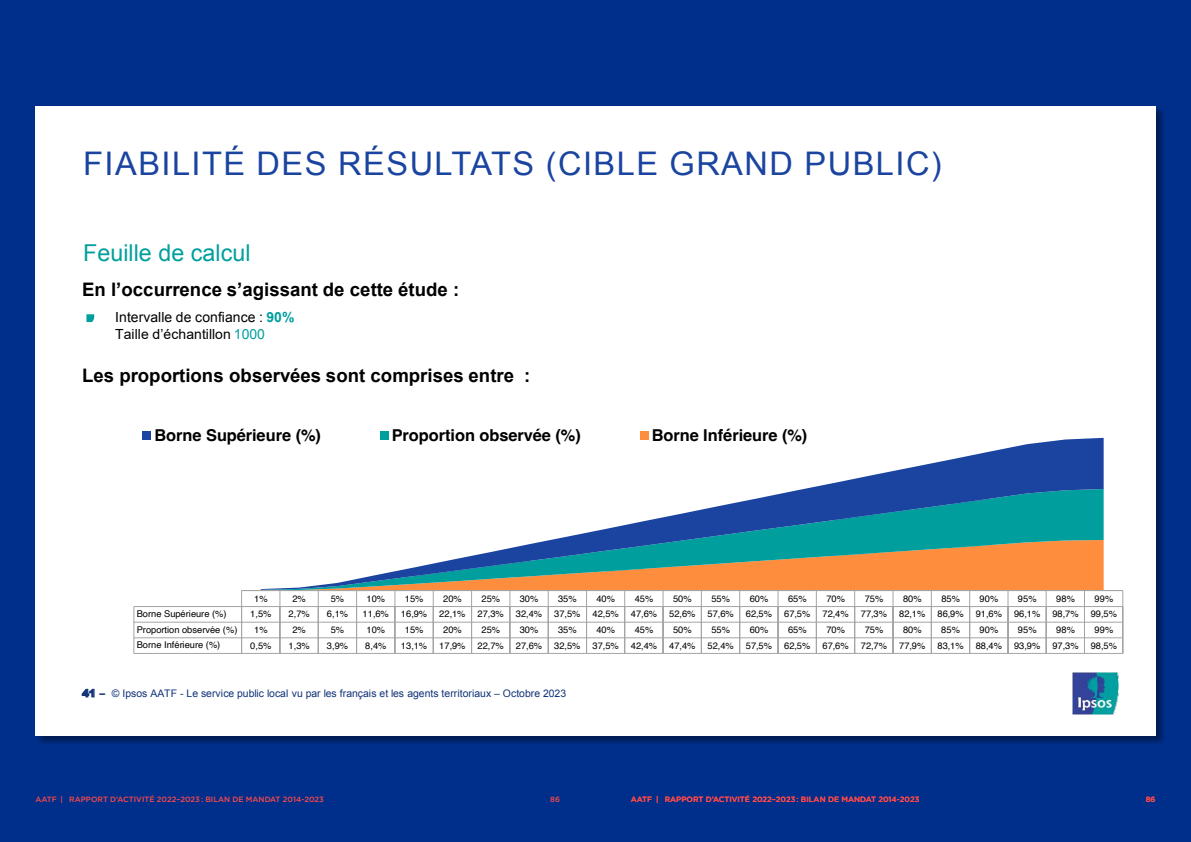
<style>
.page{position:relative;width:1191px;height:842px;background:#fff}
.page>*{position:absolute;margin:0;border:0;box-sizing:border-box;transform-origin:0 0}
.t1{font:32.5px "Arial";letter-spacing:.045em;color:#1a44a0}
.t2{font:23.2px "Arial";letter-spacing:.005em;color:#009f9e}
.t3{font:700 18.6px "Arial";color:#000}
.t4{font:700 16.4px "Helvetica";color:#000}
.t5{font:13.9px/16.7px "Arial";letter-spacing:.005em;color:#000}
.t6{font:10.4px "Arial";color:#103278}
.t7{font:900 10.4px "Arial";color:#103278}
.t8{font:9.3px "Helvetica";letter-spacing:.005em;color:#000}
.t9{font:500 7.7px "Gotham";color:#ff4848}
.s1{font-weight:700;color:#009f9e}
.s2{color:#009f9e}
.s3{font-weight:700}
</style>
<div class="page">
<div style="left:0;top:0;width:595px;height:842px;background:#002f8b"></div>
<div style="left:595px;top:0;width:596px;height:842px;background:#002f8b"></div>
<div style="left:35px;top:106px;width:1131px;height:640px;background:#000;opacity:.4"></div>
<div style="left:37px;top:107px;width:1116px;height:628px;background:#fff"></div>
<img style="left:1072px;top:672px;width:46px;height:42px">
<svg style="left:86px;top:314px;width:8px;height:8px"></svg>
<svg style="left:261px;top:438px;width:842px;height:152px"></svg>
<hr style="left:242px;top:590px;width:880px;height:1px;background:#a5a5a4">
<hr style="left:134px;top:606px;width:988px;height:1px;background:#a5a5a4">
<hr style="left:134px;top:622px;width:988px;height:1px;background:#a5a5a4">
<hr style="left:134px;top:637px;width:988px;height:1px;background:#a5a5a4">
<svg style="left:133px;top:606px;width:1px;height:47px"></svg>
<hr style="left:134px;top:653px;width:988px;height:1px;background:#a5a5a4">
<svg style="left:241px;top:590px;width:1px;height:63px"></svg>
<svg style="left:279px;top:591px;width:1px;height:62px"></svg>
<svg style="left:318px;top:591px;width:1px;height:62px"></svg>
<svg style="left:356px;top:591px;width:1px;height:62px"></svg>
<svg style="left:394px;top:591px;width:1px;height:62px"></svg>
<svg style="left:433px;top:591px;width:1px;height:62px"></svg>
<svg style="left:471px;top:591px;width:1px;height:62px"></svg>
<svg style="left:509px;top:591px;width:1px;height:62px"></svg>
<svg style="left:548px;top:591px;width:1px;height:62px"></svg>
<svg style="left:586px;top:591px;width:1px;height:62px"></svg>
<svg style="left:624px;top:591px;width:1px;height:62px"></svg>
<svg style="left:662px;top:591px;width:1px;height:62px"></svg>
<svg style="left:701px;top:591px;width:1px;height:62px"></svg>
<svg style="left:739px;top:591px;width:1px;height:62px"></svg>
<svg style="left:777px;top:591px;width:1px;height:62px"></svg>
<svg style="left:816px;top:591px;width:1px;height:62px"></svg>
<svg style="left:854px;top:591px;width:1px;height:62px"></svg>
<svg style="left:892px;top:591px;width:1px;height:62px"></svg>
<svg style="left:931px;top:591px;width:1px;height:62px"></svg>
<svg style="left:969px;top:591px;width:1px;height:62px"></svg>
<svg style="left:1007px;top:591px;width:1px;height:62px"></svg>
<svg style="left:1045px;top:591px;width:1px;height:62px"></svg>
<svg style="left:1084px;top:591px;width:1px;height:62px"></svg>
<svg style="left:1122px;top:590px;width:1px;height:63px"></svg>
<div style="left:143px;top:432px;width:8px;height:8px;background:#1a44a0"></div>
<div style="left:380px;top:432px;width:8px;height:8px;background:#009f9e"></div>
<div style="left:640px;top:432px;width:8px;height:8px;background:#ff8d3e"></div>
<h1 class="t1" style="left:83px;top:143px;width:860px">FIABILITÉ DES RÉSULTATS (CIBLE GRAND PUBLIC)</h1>
<h2 class="t2" style="left:83px;top:237px;width:169px">Feuille de calcul</h2>
<h3 class="t3" style="left:82px;top:277px;width:378px">En l’occurrence s’agissant de cette étude :</h3>
<h3 class="t5" style="left:115px;top:309px;width:181px">Intervalle de confiance : <span class="s1">90%<br></span>Taille d’échantillon <span class="s2">1000</span></h3>
<h3 class="t3" style="left:82px;top:363px;width:450px">Les proportions observées sont comprises entre :</h3>
<h3 class="t4" style="left:154px;top:425px;width:168px">Borne Supérieure (%)</h3>
<h3 class="t4" style="left:392px;top:425px;width:191px">Proportion observée (%)</h3>
<h3 class="t4" style="left:652px;top:425px;width:157px">Borne Inférieure (%)</h3>
<p class="t8" style="left:254px;top:591px;width:15px">1%</p>
<p class="t8" style="left:292px;top:591px;width:15px">2%</p>
<p class="t8" style="left:331px;top:591px;width:15px">5%</p>
<p class="t8" style="left:366px;top:591px;width:20px">10%</p>
<p class="t8" style="left:405px;top:591px;width:20px">15%</p>
<p class="t8" style="left:443px;top:591px;width:20px">20%</p>
<p class="t8" style="left:481px;top:591px;width:20px">25%</p>
<p class="t8" style="left:520px;top:591px;width:20px">30%</p>
<p class="t8" style="left:558px;top:591px;width:20px">35%</p>
<p class="t8" style="left:596px;top:591px;width:20px">40%</p>
<p class="t8" style="left:635px;top:591px;width:20px">45%</p>
<p class="t8" style="left:673px;top:591px;width:20px">50%</p>
<p class="t8" style="left:711px;top:591px;width:20px">55%</p>
<p class="t8" style="left:749px;top:591px;width:20px">60%</p>
<p class="t8" style="left:788px;top:591px;width:20px">65%</p>
<p class="t8" style="left:826px;top:591px;width:20px">70%</p>
<p class="t8" style="left:864px;top:591px;width:20px">75%</p>
<p class="t8" style="left:903px;top:591px;width:20px">80%</p>
<p class="t8" style="left:941px;top:591px;width:20px">85%</p>
<p class="t8" style="left:979px;top:591px;width:20px">90%</p>
<p class="t8" style="left:1018px;top:591px;width:20px">95%</p>
<p class="t8" style="left:1056px;top:591px;width:20px">98%</p>
<p class="t8" style="left:1094px;top:591px;width:20px">99%</p>
<p class="t8" style="left:137px;top:607px;width:91px">Borne Supérieure (%)</p>
<p class="t8" style="left:250px;top:607px;width:23px">1,5%</p>
<p class="t8" style="left:288px;top:607px;width:23px">2,7%</p>
<p class="t8" style="left:327px;top:607px;width:23px">6,1%</p>
<p class="t8" style="left:362px;top:607px;width:28px">11,6%</p>
<p class="t8" style="left:401px;top:607px;width:28px">16,9%</p>
<p class="t8" style="left:439px;top:607px;width:28px">22,1%</p>
<p class="t8" style="left:477px;top:607px;width:28px">27,3%</p>
<p class="t8" style="left:516px;top:607px;width:28px">32,4%</p>
<p class="t8" style="left:554px;top:607px;width:28px">37,5%</p>
<p class="t8" style="left:592px;top:607px;width:28px">42,5%</p>
<p class="t8" style="left:631px;top:607px;width:28px">47,6%</p>
<p class="t8" style="left:669px;top:607px;width:28px">52,6%</p>
<p class="t8" style="left:707px;top:607px;width:28px">57,6%</p>
<p class="t8" style="left:746px;top:607px;width:28px">62,5%</p>
<p class="t8" style="left:784px;top:607px;width:28px">67,5%</p>
<p class="t8" style="left:822px;top:607px;width:28px">72,4%</p>
<p class="t8" style="left:860px;top:607px;width:28px">77,3%</p>
<p class="t8" style="left:899px;top:607px;width:28px">82,1%</p>
<p class="t8" style="left:937px;top:607px;width:28px">86,9%</p>
<p class="t8" style="left:975px;top:607px;width:28px">91,6%</p>
<p class="t8" style="left:1014px;top:607px;width:28px">96,1%</p>
<p class="t8" style="left:1052px;top:607px;width:28px">98,7%</p>
<p class="t8" style="left:1090px;top:607px;width:28px">99,5%</p>
<p class="t8" style="left:137px;top:622px;width:102px">Proportion observée (%)</p>
<p class="t8" style="left:254px;top:623px;width:15px">1%</p>
<p class="t8" style="left:292px;top:623px;width:15px">2%</p>
<p class="t8" style="left:331px;top:623px;width:15px">5%</p>
<p class="t8" style="left:366px;top:623px;width:20px">10%</p>
<p class="t8" style="left:405px;top:623px;width:20px">15%</p>
<p class="t8" style="left:443px;top:623px;width:20px">20%</p>
<p class="t8" style="left:481px;top:623px;width:20px">25%</p>
<p class="t8" style="left:520px;top:623px;width:20px">30%</p>
<p class="t8" style="left:558px;top:623px;width:20px">35%</p>
<p class="t8" style="left:596px;top:623px;width:20px">40%</p>
<p class="t8" style="left:635px;top:623px;width:20px">45%</p>
<p class="t8" style="left:673px;top:623px;width:20px">50%</p>
<p class="t8" style="left:711px;top:623px;width:20px">55%</p>
<p class="t8" style="left:749px;top:623px;width:20px">60%</p>
<p class="t8" style="left:788px;top:623px;width:20px">65%</p>
<p class="t8" style="left:826px;top:623px;width:20px">70%</p>
<p class="t8" style="left:864px;top:623px;width:20px">75%</p>
<p class="t8" style="left:903px;top:623px;width:20px">80%</p>
<p class="t8" style="left:941px;top:623px;width:20px">85%</p>
<p class="t8" style="left:979px;top:623px;width:20px">90%</p>
<p class="t8" style="left:1018px;top:623px;width:20px">95%</p>
<p class="t8" style="left:1056px;top:623px;width:20px">98%</p>
<p class="t8" style="left:1094px;top:623px;width:20px">99%</p>
<p class="t8" style="left:137px;top:638px;width:85px">Borne Inférieure (%)</p>
<p class="t8" style="left:250px;top:638px;width:23px">0,5%</p>
<p class="t8" style="left:288px;top:638px;width:23px">1,3%</p>
<p class="t8" style="left:327px;top:638px;width:23px">3,9%</p>
<p class="t8" style="left:365px;top:638px;width:23px">8,4%</p>
<p class="t8" style="left:401px;top:638px;width:28px">13,1%</p>
<p class="t8" style="left:439px;top:638px;width:28px">17,9%</p>
<p class="t8" style="left:477px;top:638px;width:28px">22,7%</p>
<p class="t8" style="left:516px;top:638px;width:28px">27,6%</p>
<p class="t8" style="left:554px;top:638px;width:28px">32,5%</p>
<p class="t8" style="left:592px;top:638px;width:28px">37,5%</p>
<p class="t8" style="left:631px;top:638px;width:28px">42,4%</p>
<p class="t8" style="left:669px;top:638px;width:28px">47,4%</p>
<p class="t8" style="left:707px;top:638px;width:28px">52,4%</p>
<p class="t8" style="left:746px;top:638px;width:28px">57,5%</p>
<p class="t8" style="left:784px;top:638px;width:28px">62,5%</p>
<p class="t8" style="left:822px;top:638px;width:28px">67,6%</p>
<p class="t8" style="left:860px;top:638px;width:28px">72,7%</p>
<p class="t8" style="left:899px;top:638px;width:28px">77,9%</p>
<p class="t8" style="left:937px;top:638px;width:28px">83,1%</p>
<p class="t8" style="left:975px;top:638px;width:28px">88,4%</p>
<p class="t8" style="left:1014px;top:638px;width:28px">93,9%</p>
<p class="t8" style="left:1052px;top:638px;width:28px">97,3%</p>
<p class="t8" style="left:1090px;top:638px;width:28px">98,5%</p>
<p class="t7" style="left:82px;top:686px;width:25px">41 <span class="s3">‒</span></p>
<p class="t6" style="left:112px;top:687px;width:456px">© Ipsos AATF - Le service public local vu par les français et les agents territoriaux – Octobre 2023</p>
<p class="t9" style="left:35px;top:794px;width:290px">AATF | RAPPORT D’ACTIVITÉ 2022–2023 : BILAN DE MANDAT 2014-2023</p>
<p class="t9" style="left:550px;top:794px;width:11px">86</p>
<p class="t9" style="left:631px;top:794px;width:290px">AATF | RAPPORT D’ACTIVITÉ 2022–2023 : BILAN DE MANDAT 2014-2023</p>
<p class="t9" style="left:1145px;top:794px;width:11px">86</p>
</div>
